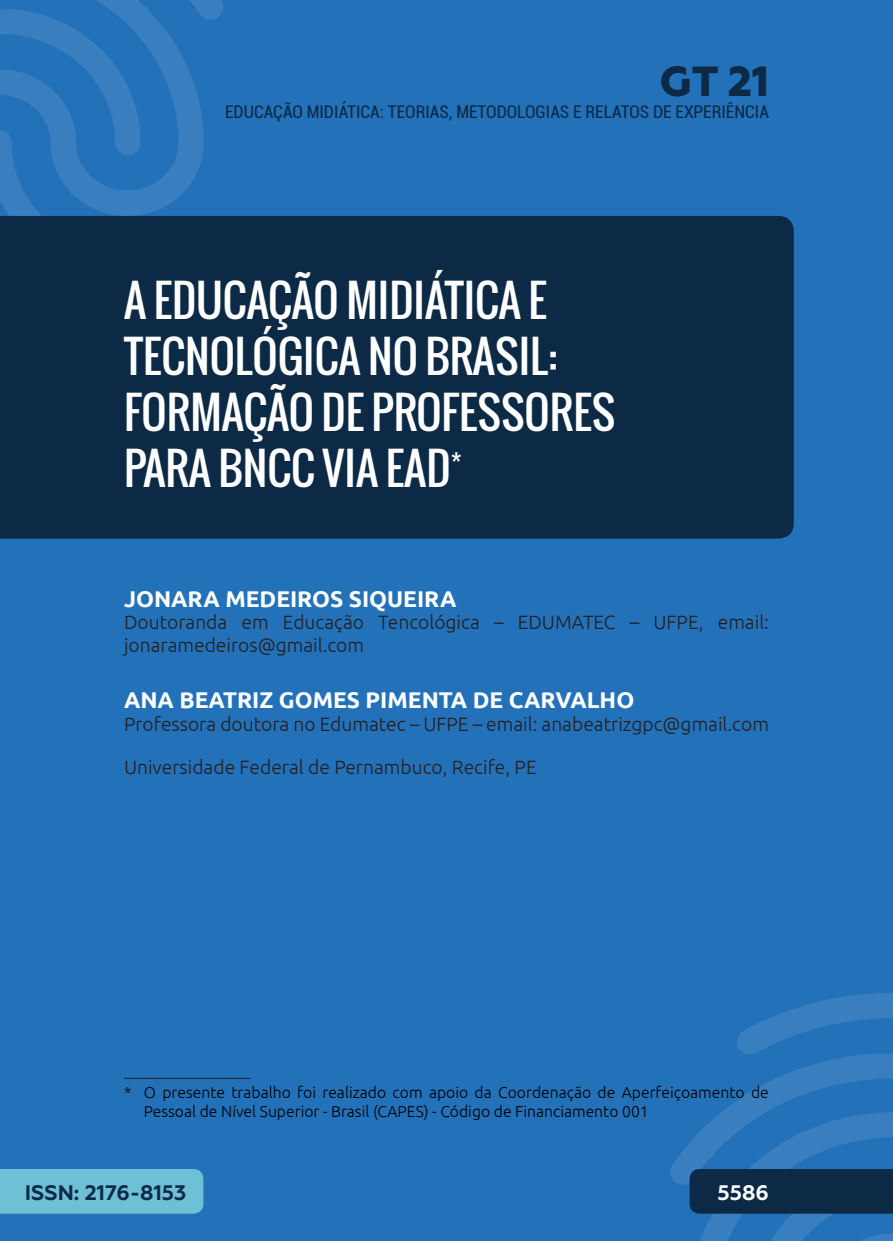
<style>
.page{position:relative;width:893px;height:1241px;background:#fff}
.page>*{position:absolute;margin:0;border:0;box-sizing:border-box;transform-origin:0 0}
._0_TÍTULO{font:43.75px/56px "Oswald";color:#fff}
.t1{font:800 42px "Geometria";color:#0c2a46}
._1_AUTOR{font:700 22.75px "Ubuntu";color:#fff}
.t2{font:700 21px "Geometria";color:#0c2a46}
.t3{font:700 21px "Geometria";color:#fff}
._2_FORMACAO{font:300 19.25px/22.8px "Ubuntu";color:#231f20}
.t4{font:condensed 17.5px "Roboto";color:#0c2a46}
._12_RODAPE{font:300 15.75px/19.2px "Ubuntu";color:#000}
</style>
<div class="page">
<div style="left:0;top:0;width:893px;height:1240px;background:#2371b9"></div>
<svg style="left:0;top:0;width:223px;height:216px"></svg>
<div style="left:0;top:216px;width:794px;height:322px;background:#0c2a46"></div>
<svg style="left:670px;top:993px;width:223px;height:247px"></svg>
<div style="left:0;top:1169px;width:203px;height:44px;background:#6ec0d5"></div>
<hr style="left:124px;top:1077px;width:126px;height:1px;background:#231f20">
<h2 class="t1" style="left:659px;top:56px;width:111px">GT 21</h2>
<p class="t4" style="left:225px;top:100px;width:545px">EDUCAÇÃO MIDIÁTICA: TEORIAS, METODOLOGIAS E RELATOS DE EXPERIÊNCIA</p>
<p class="_0_TÍTULO" style="left:124px;top:272px;width:493px">A EDUCAÇÃO MIDIÁTICA E<br>TECNOLÓGICA NO BRASIL:<br>FORMAÇÃO DE PROFESSORES<br>PARA BNCC VIA EAD<sup>*</sup></p>
<p class="_1_AUTOR" style="left:124px;top:584px;width:334px">JONARA MEDEIROS SIQUEIRA</p>
<p class="_2_FORMACAO" style="left:124px;top:610px;width:646px">Doutoranda em Educação Tencológica – EDUMATEC – UFPE, email: jonaramedeiros@gmail.com</p>
<p class="_1_AUTOR" style="left:124px;top:686px;width:512px">ANA BEATRIZ GOMES PIMENTA DE CARVALHO</p>
<p class="_2_FORMACAO" style="left:124px;top:712px;width:646px">Professora doutora no Edumatec – UFPE – email: anabeatrizgpc@gmail.com</p>
<p class="_2_FORMACAO" style="left:124px;top:754px;width:414px">Universidade Federal de Pernambuco, Recife, PE</p>
<p class="_12_RODAPE" style="left:144px;top:1081px;width:627px;text-indent:-20px">* O presente trabalho foi realizado com apoio da Coordenação de Aperfeiçoamento de<br>Pessoal de Nível Superior - Brasil (CAPES) - Código de Financiamento 001</p>
<p class="t2" style="left:25px;top:1179px;width:163px">ISSN: 2176-8153</p>
<p class="t3" style="left:717px;top:1179px;width:53px">5586</p>
</div>
